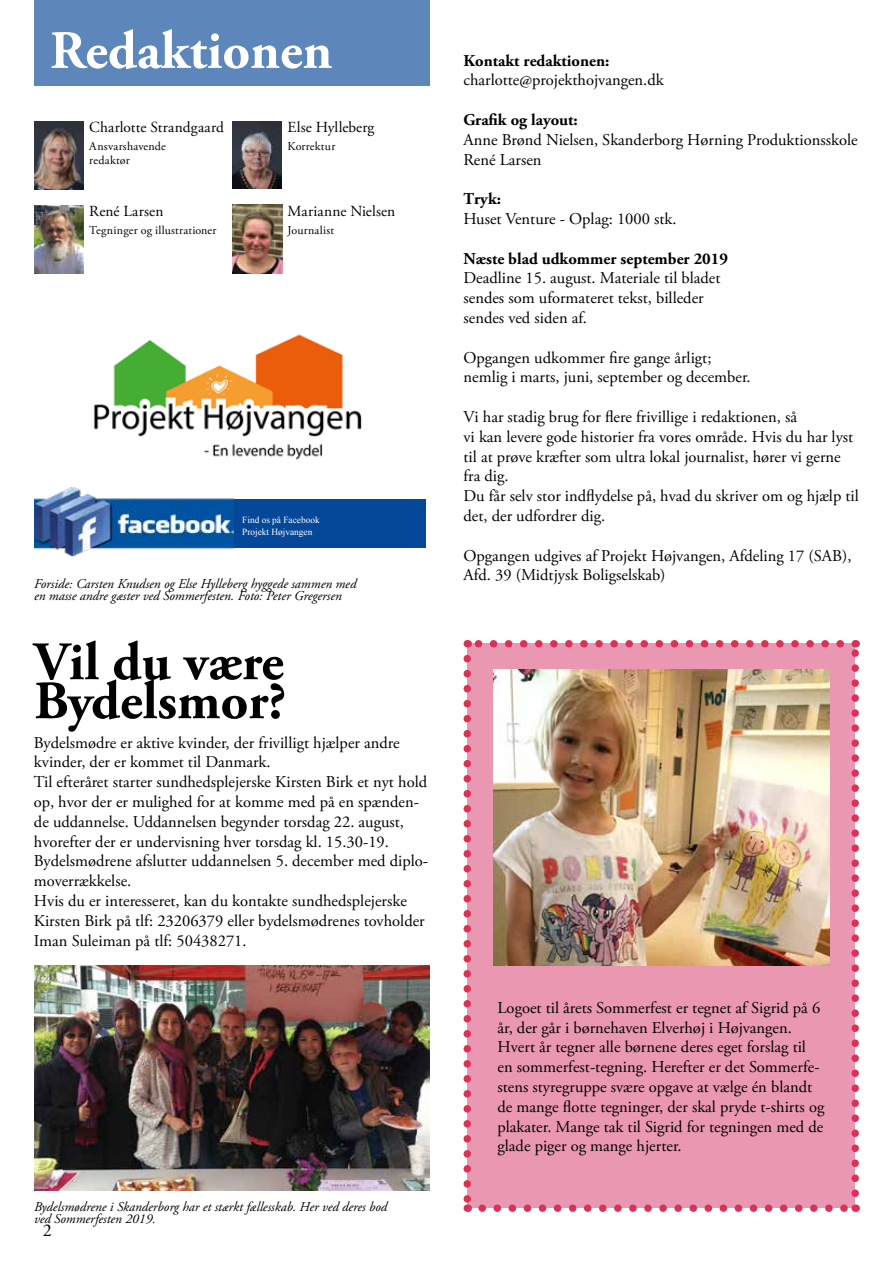
<style>
.page{position:relative;width:893px;height:1263px;background:#fff}
.page>*{position:absolute;margin:0;border:0;box-sizing:border-box;transform-origin:0 0}
.t1{font:700 54px/39px "Adobe Garamond Pro";color:#000}
.t2{font:700 54px "Adobe Garamond Pro";color:#fff}
.t3{font:18px "Adobe Garamond Pro";color:#000}
.t4{font:16.5px/19.8px "Adobe Garamond Pro";color:#000}
.t5{font:700 16.5px "Adobe Garamond Pro";color:#000}
.t6{font:15.3px "Adobe Garamond Pro";letter-spacing:.005em;color:#020203}
.t7{font:15.3px "Adobe Garamond Pro";letter-spacing:.01em;color:#000}
.t8{font:italic 13.5px/12px "Adobe Garamond Pro";color:#000}
.t9{font:12px "Adobe Garamond Pro";letter-spacing:.02em;color:#020203}
.t10{font:12px/13.5px "Adobe Garamond Pro";letter-spacing:.015em;color:#000}
.t11{font:9.3px/11.7px "Times New Roman";color:#fff}
</style>
<div class="page">
<div style="left:34px;top:0;width:395px;height:85px;background:#5d87bb"></div>
<img style="left:233px;top:205px;width:49px;height:69px">
<img style="left:34px;top:121px;width:50px;height:69px">
<img style="left:233px;top:121px;width:49px;height:68px">
<div style="left:235px;top:499px;width:191px;height:49px;background:#054798"></div>
<img style="left:34px;top:486px;width:200px;height:70px">
<img style="left:93px;top:334px;width:269px;height:126px">
<img style="left:34px;top:965px;width:395px;height:226px">
<img style="left:34px;top:205px;width:50px;height:69px">
<div style="left:467px;top:644px;width:388px;height:564px;background:#ea97b1"></div>
<svg style="left:482px;top:1204px;width:366px;height:8px"></svg>
<svg style="left:475px;top:640px;width:365px;height:7px"></svg>
<svg style="left:463px;top:659px;width:8px;height:553px"></svg>
<svg style="left:851px;top:640px;width:8px;height:553px"></svg>
<img style="left:493px;top:669px;width:336px;height:296px">
<h1 class="t2" style="left:50px;top:19px;width:284px">Redaktionen</h1>
<p class="t7" style="left:89px;top:118px;width:136px">Charlotte Strandgaard</p>
<p class="t10" style="left:89px;top:140px;width:78px">Ansvarshavende redaktør</p>
<p class="t6" style="left:89px;top:202px;width:76px">René Larsen</p>
<p class="t9" style="left:89px;top:223px;width:129px">Tegninger og illustrationer</p>
<p class="t6" style="left:287px;top:118px;width:88px">Else Hylleberg</p>
<p class="t9" style="left:287px;top:139px;width:49px">Korrektur</p>
<p class="t6" style="left:287px;top:202px;width:109px">Marianne Nielsen</p>
<p class="t9" style="left:287px;top:223px;width:48px">Journalist</p>
<p class="t11" style="left:242px;top:514px;width:79px">Find os på Facebook<br>Projekt Højvangen</p>
<p class="t8" style="left:34px;top:578px;width:324px">Forside: Carsten Knudsen og Else Hylleberg hyggede sammen med en masse andre gæster ved Sommerfesten. Foto: Peter Gregersen</p>
<h1 class="t1" style="left:34px;top:643px;width:254px">Vil du være<br>Bydelsmor?</h1>
<p class="t4" style="left:34px;top:733px;width:396px">Bydelsmødre er aktive kvinder, der frivilligt hjælper andre kvinder, der er kommet til Danmark.<br>Til efteråret starter sundhedsplejerske Kirsten Birk et nyt hold op, hvor der er mulighed for at komme med på en spænden&shy;de uddannelse. Uddannelsen begynder torsdag 22. august, hvorefter der er undervisning hver torsdag kl. 15.30-19.<br>Bydelsmødrene afslutter uddannelsen 5. december med diplo&shy;moverrækkelse.<br>Hvis du er interesseret, kan du kontakte sundhedsplejerske Kirsten Birk på tlf: 23206379 eller bydelsmødrenes tovholder Iman Suleiman på tlf: 50438271.</p>
<p class="t8" style="left:34px;top:1201px;width:355px">Bydelsmødrene i Skanderborg har et stærkt fællesskab. Her ved deres bod ved Sommerfesten 2019.</p>
<p class="t3" style="left:43px;top:1219px;width:10px">2</p>
<p class="t5" style="left:463px;top:51px;width:148px">Kontakt redaktionen:</p>
<p class="t4" style="left:463px;top:71px;width:202px">charlotte@projekthojvangen.dk</p>
<p class="t5" style="left:463px;top:110px;width:116px">Grafik og layout:</p>
<p class="t4" style="left:463px;top:130px;width:396px">Anne Brønd Nielsen, Skanderborg Hørning Produktionsskole<br>René Larsen</p>
<p class="t5" style="left:463px;top:189px;width:39px">Tryk:</p>
<p class="t4" style="left:463px;top:209px;width:215px">Huset Venture - Oplag: 1000 stk.</p>
<p class="t5" style="left:463px;top:249px;width:266px">Næste blad udkommer september 2019</p>
<p class="t4" style="left:463px;top:269px;width:259px">Deadline 15. august. Materiale til bladet sendes som uformateret tekst, billeder sendes ved siden af.</p>
<p class="t4" style="left:463px;top:348px;width:289px">Opgangen udkommer fire gange årligt; nemlig i marts, juni, september og december.</p>
<p class="t4" style="left:463px;top:407px;width:397px">Vi har stadig brug for flere frivillige i redaktionen, så<br>vi kan levere gode historier fra vores område. Hvis du har lyst til at prøve kræfter som ultra lokal journalist, hører vi gerne fra dig.<br>Du får selv stor indflydelse på, hvad du skriver om og hjælp til det, der udfordrer dig.</p>
<p class="t4" style="left:463px;top:546px;width:390px">Opgangen udgives af Projekt Højvangen, Afdeling 17 (SAB),<br>Afd. 39 (Midtjysk Boligselskab)</p>
<p class="t4" style="left:497px;top:998px;width:328px">Logoet til årets Sommerfest er tegnet af Sigrid på 6 år, der går i børnehaven Elverhøj i Højvangen.<br>Hvert år tegner alle børnene deres eget forslag til en sommerfest-tegning. Herefter er det Sommerfe&shy;stens styregruppe svære opgave at vælge én blandt de mange flotte tegninger, der skal pryde t-shirts og plakater. Mange tak til Sigrid for tegningen med de glade piger og mange hjerter.</p>
</div>
